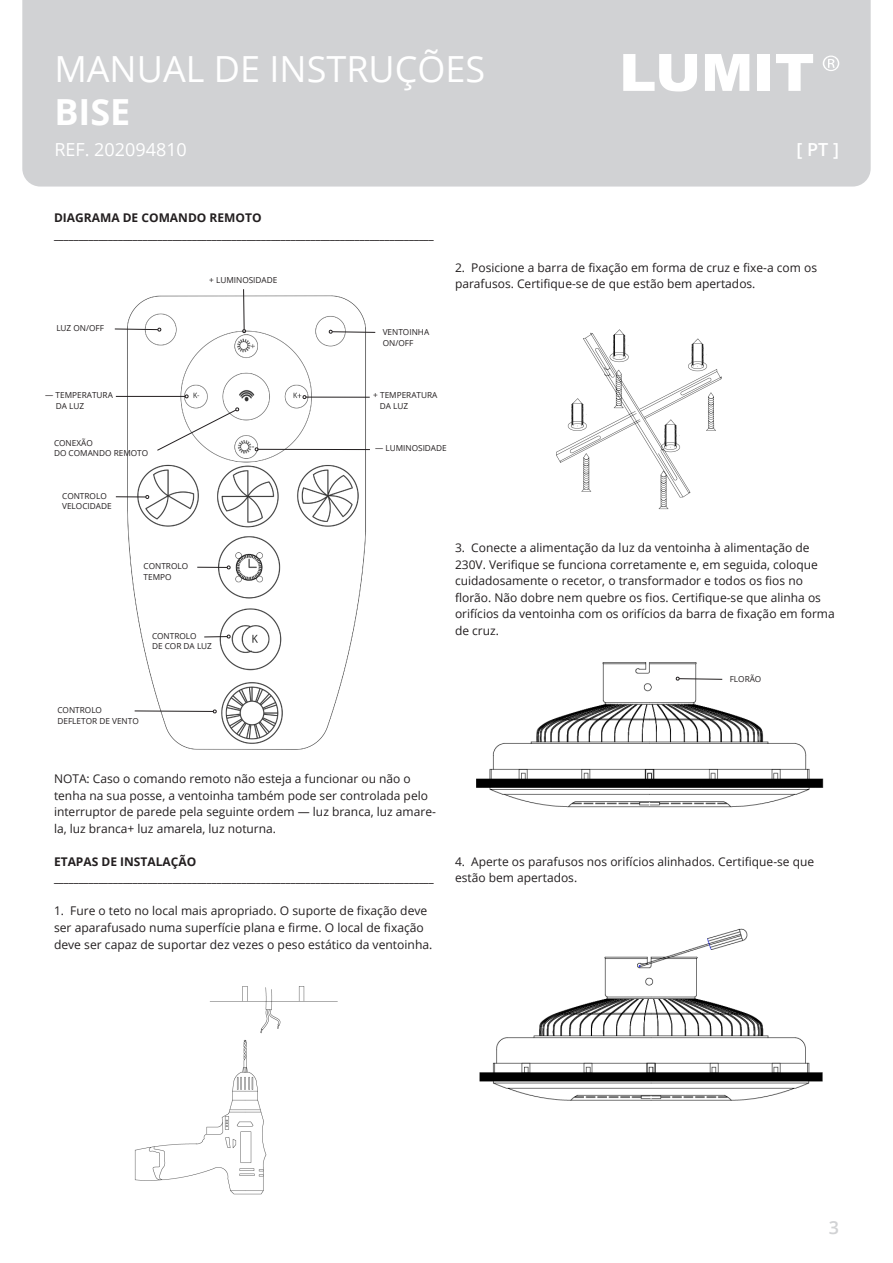
<style>
.page{position:relative;width:893px;height:1263px;background:#fff}
.page>*{position:absolute;margin:0;border:0;box-sizing:border-box;transform-origin:0 0}
.t1{font:36px "Open Sans";color:#fff}
.t2{font:700 36px "Open Sans";color:#fff}
.t3{font:18px "Open Sans";color:#fff}
.t4{font:600 18px "Open Sans";color:#fff}
.t5{font:600 18px "Open Sans";color:#d1d2d4}
.t6{font:12.15px/16.6px "Open Sans";color:#231f20}
.t7{font:12px/16.5px "Open Sans";color:#231f20}
.t8{font:700 12px "Open Sans";color:#231f20}
.t9{font:8.25px "Open Sans";color:#231f20}
.s1{font-size:12.15px}
</style>
<div class="page">
<div style="left:22px;top:0;width:849px;height:187px;background:#d1d2d4"></div>
<svg style="left:776px;top:54px;width:37px;height:37px"></svg>
<svg style="left:623px;top:54px;width:74px;height:38px"></svg>
<svg style="left:705px;top:54px;width:44px;height:37px"></svg>
<svg style="left:823px;top:56px;width:16px;height:15px"></svg>
<div style="left:758px;top:54px;width:12px;height:37px;background:#fff"></div>
<img style="left:115px;top:295px;width:255px;height:455px">
<svg style="left:241px;top:289px;width:6px;height:44px"></svg>
<hr style="left:306px;top:397px;width:64px;height:1px;background:#231f20">
<svg style="left:302px;top:395px;width:5px;height:4px"></svg>
<hr style="left:258px;top:449px;width:112px;height:1px;background:#231f20">
<svg style="left:255px;top:447px;width:4px;height:4px"></svg>
<hr style="left:116px;top:396px;width:69px;height:1px;background:#231f20">
<svg style="left:184px;top:394px;width:5px;height:5px"></svg>
<svg style="left:157px;top:407px;width:82px;height:44px"></svg>
<hr style="left:116px;top:496px;width:30px;height:1px;background:#231f20">
<svg style="left:145px;top:494px;width:5px;height:6px"></svg>
<hr style="left:197px;top:567px;width:30px;height:1px;background:#231f20">
<svg style="left:226px;top:565px;width:5px;height:5px"></svg>
<svg style="left:204px;top:634px;width:27px;height:5px"></svg>
<svg style="left:134px;top:709px;width:83px;height:5px"></svg>
<svg style="left:114px;top:328px;width:47px;height:4px"></svg>
<svg style="left:329px;top:330px;width:47px;height:4px"></svg>
<img style="left:134px;top:986px;width:204px;height:209px">
<img style="left:556px;top:329px;width:166px;height:181px">
<img style="left:476px;top:662px;width:348px;height:146px">
<img style="left:479px;top:928px;width:344px;height:173px">
<svg style="left:676px;top:676px;width:47px;height:5px"></svg>
<h1 class="t1" style="left:54px;top:44px;width:432px">MANUAL DE INSTRUÇÕES</h1>
<h1 class="t2" style="left:54px;top:86px;width:78px">BISE</h1>
<h2 class="t3" style="left:54px;top:137px;width:134px">REF. 202094810</h2>
<h2 class="t4" style="left:796px;top:137px;width:44px">[ PT ]</h2>
<p class="t8" style="left:54px;top:209px;width:209px">DIAGRAMA DE COMANDO REMOTO</p>
<p class="t8" style="left:54px;top:226px;width:381px">_____________________________________________________________________________</p>
<p class="t9" style="left:56px;top:322px;width:49px">LUZ ON/OFF</p>
<p class="t9" style="left:209px;top:275px;width:70px">+ LUMINOSIDADE</p>
<p class="t9" style="left:383px;top:326px;width:48px">VENTOINHA</p>
<p class="t9" style="left:383px;top:337px;width:32px">ON/OFF</p>
<p class="t7" style="left:455px;top:259px;width:364px">2. Posicione a barra de fixação em forma de cruz e fixe-a com os parafusos. Certifique-se de que estão bem apertados.</p>
<p class="t9" style="left:45px;top:389px;width:69px">— TEMPERATURA</p>
<p class="t9" style="left:56px;top:400px;width:30px">DA LUZ</p>
<p class="t9" style="left:54px;top:437px;width:40px">CONEXÃO</p>
<p class="t9" style="left:54px;top:447px;width:96px">DO COMANDO REMOTO</p>
<p class="t9" style="left:62px;top:490px;width:46px">CONTROLO</p>
<p class="t9" style="left:62px;top:500px;width:51px">VELOCIDADE</p>
<p class="t9" style="left:144px;top:560px;width:46px">CONTROLO</p>
<p class="t9" style="left:144px;top:571px;width:29px">TEMPO</p>
<p class="t9" style="left:152px;top:630px;width:46px">CONTROLO</p>
<p class="t9" style="left:152px;top:641px;width:62px">DE COR DA LUZ</p>
<p class="t9" style="left:57px;top:705px;width:46px">CONTROLO</p>
<p class="t9" style="left:57px;top:715px;width:83px">DEFLETOR DE VENTO</p>
<p class="t9" style="left:373px;top:389px;width:66px">+ TEMPERATURA</p>
<p class="t9" style="left:380px;top:400px;width:30px">DA LUZ</p>
<p class="t9" style="left:375px;top:442px;width:73px">— LUMINOSIDADE</p>
<p class="t7" style="left:455px;top:539px;width:381px">3. Conecte a alimentação da luz da ventoinha à alimentação de 230V. Verifique se funciona corretamente e, em seguida, coloque cuidadosamente o recetor, o transformador e todos os fios no florão. Não dobre nem quebre os fios. Certifique-se que alinha os orifícios da ventoinha com os orifícios da barra de fixação em forma de cruz.</p>
<p class="t9" style="left:730px;top:673px;width:33px">FLORÃO</p>
<p class="t7" style="left:54px;top:770px;width:383px">NOTA: Caso o comando remoto não esteja a funcionar ou não o tenha na sua posse, a ventoinha também pode ser controlada pelo interruptor de parede pela seguinte ordem — luz branca, luz amare&shy;la, luz branca+ luz amarela, luz noturna.</p>
<p class="t8" style="left:54px;top:853px;width:144px">ETAPAS DE INSTALAÇÃO</p>
<p class="t8" style="left:54px;top:869px;width:381px">_____________________________________________________________________________</p>
<p class="t7" style="left:54px;top:902px;width:375px">1. Fure o teto no local mais apropriado. <span class="s1">O suporte de fixação deve</span></p>
<p class="t6" style="left:54px;top:919px;width:380px">ser aparafusado numa superfície plana e firme. O local de fixação deve ser capaz de suportar dez vezes o peso estático da ventoinha.</p>
<p class="t7" style="left:455px;top:853px;width:361px">4. Aperte os parafusos nos orifícios alinhados. Certifique-se que estão bem apertados.</p>
<h2 class="t5" style="left:829px;top:1215px;width:12px">3</h2>
</div>
